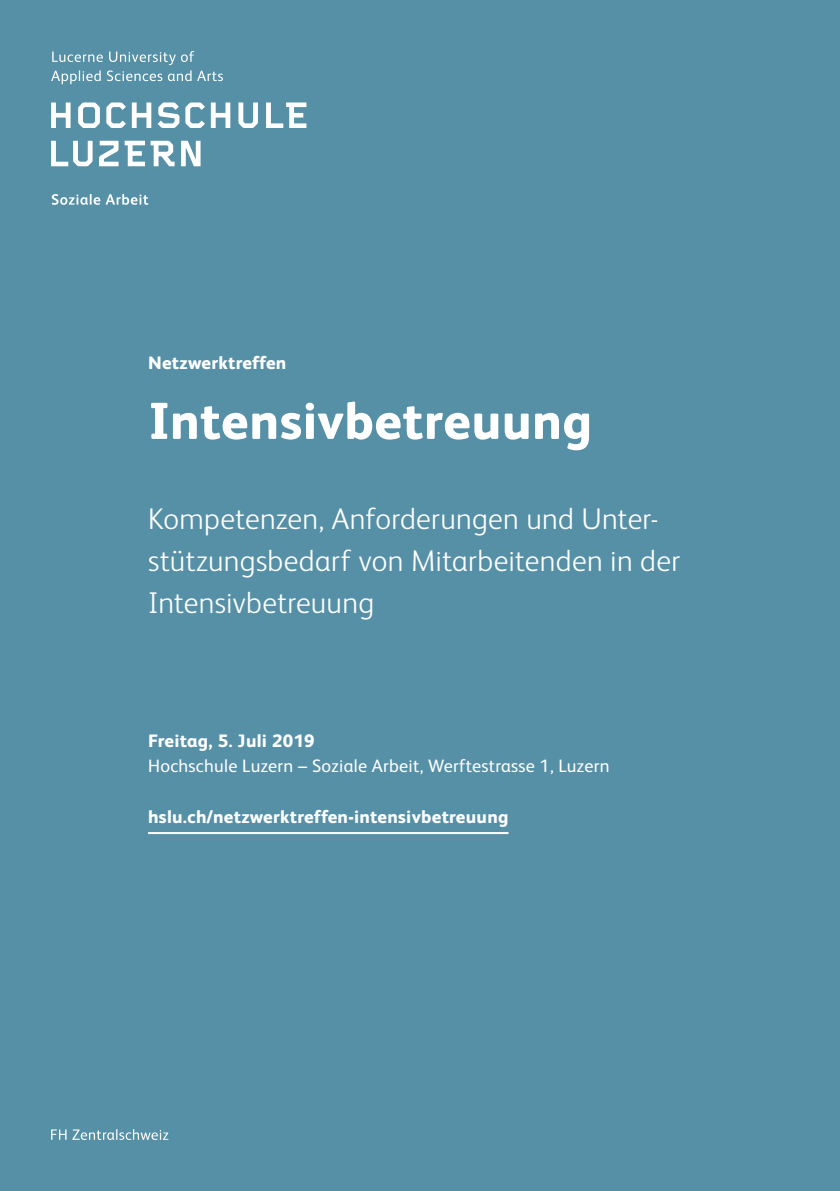
<style>
.page{position:relative;width:840px;height:1191px;background:#fff}
.page>*{position:absolute;margin:0;border:0;box-sizing:border-box;transform-origin:0 0}
.t1{font:800 52px "FS Albert";letter-spacing:.005em;color:#fff}
.t2{font:300 30px/42px "FS Albert";letter-spacing:.01em;color:#fff}
.t3{font:800 18px "FS Albert";letter-spacing:.015em;color:#fff}
.t4{font:18px "FS Albert";letter-spacing:.015em;color:#fff}
</style>
<div class="page">
<div style="left:0;top:0;width:839px;height:1191px;background:#5690a7"></div>
<svg style="left:51px;top:1129px;width:117px;height:11px"></svg>
<svg style="left:51px;top:141px;width:41px;height:25px"></svg>
<svg style="left:181px;top:141px;width:19px;height:25px"></svg>
<svg style="left:99px;top:141px;width:19px;height:25px"></svg>
<svg style="left:125px;top:141px;width:49px;height:25px"></svg>
<svg style="left:51px;top:102px;width:19px;height:26px"></svg>
<svg style="left:78px;top:102px;width:22px;height:26px"></svg>
<svg style="left:106px;top:102px;width:20px;height:26px"></svg>
<svg style="left:132px;top:102px;width:19px;height:26px"></svg>
<svg style="left:185px;top:102px;width:20px;height:26px"></svg>
<svg style="left:211px;top:102px;width:19px;height:26px"></svg>
<svg style="left:238px;top:102px;width:20px;height:26px"></svg>
<svg style="left:157px;top:102px;width:22px;height:26px"></svg>
<svg style="left:266px;top:102px;width:40px;height:26px"></svg>
<svg style="left:51px;top:51px;width:172px;height:33px"></svg>
<svg style="left:52px;top:194px;width:96px;height:11px"></svg>
<hr style="left:148px;top:832px;width:360px;height:2px;background:#fff">
<p class="t3" style="left:148px;top:350px;width:140px">Netzwerktreffen</p>
<h1 class="t1" style="left:148px;top:383px;width:445px">Intensivbetreuung</h1>
<p class="t2" style="left:148px;top:496px;width:533px">Kompetenzen, Anforderungen und Unter&shy;stützungsbedarf von Mitarbeitenden in der<br>Intensivbetreuung</p>
<p class="t3" style="left:148px;top:727px;width:168px">Freitag, 5. Juli 2019</p>
<p class="t4" style="left:148px;top:754px;width:462px">Hochschule Luzern – Soziale Arbeit, Werftestrasse 1, Luzern</p>
<p class="t3" style="left:148px;top:804px;width:362px">hslu.ch/netzwerktreffen-intensivbetreuung</p>
</div>
